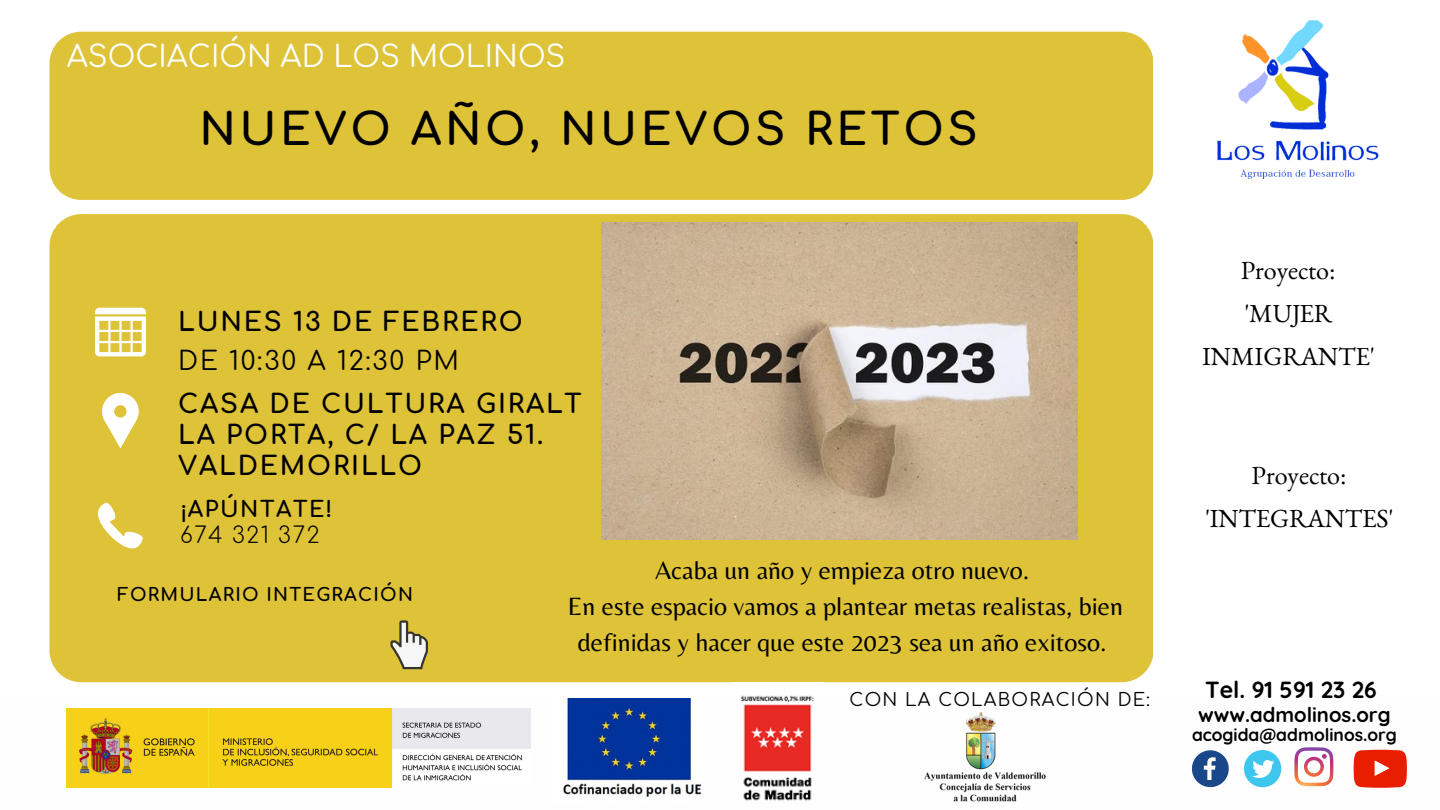
<style>
.page{position:relative;width:1440px;height:810px;background:#fff}
.page>*{position:absolute;margin:0;border:0;box-sizing:border-box;transform-origin:0 0}
.t1{font:700 44px "Comfortaa";letter-spacing:.08em;color:#000}
.t2{font:30px "Comfortaa";color:#fff}
.t3{font:26.1px/43.3px "Benne";color:#000;text-align:center}
.t4{font:26px/36px "Belleza";color:#000;text-align:center}
.t5{font:700 26px/30.8px "Comfortaa";letter-spacing:.07em;color:#000}
.t6{font:26px "Comfortaa";letter-spacing:.07em;color:#000}
.t7{font:700 23.2px "Quicksand";color:#000}
.t8{font:700 22px "Comfortaa";letter-spacing:.07em;color:#000}
.t9{font:300 22px "Comfortaa";letter-spacing:.07em;color:#000}
.t10{font:700 20.3px "Quicksand";color:#000}
.t11{font:700 18px "Comfortaa";letter-spacing:.07em;color:#000}
.t12{font:18px "Comfortaa";letter-spacing:.07em;color:#000}
.t13{font:700 17.4px "Quicksand";color:#000}
</style>
<div class="page">
<div style="left:50px;top:214px;width:1103px;height:468px;background:#dec238;border-radius:32px"></div>
<img style="left:1238px;top:19px;width:91px;height:111px">
<svg style="left:95px;top:308px;width:51px;height:48px"></svg>
<svg style="left:102px;top:393px;width:37px;height:55px"></svg>
<svg style="left:98px;top:503px;width:45px;height:45px"></svg>
<img style="left:1217px;top:140px;width:162px;height:39px">
<svg style="left:1192px;top:750px;width:37px;height:37px"></svg>
<div style="left:1244px;top:750px;width:37px;height:37px;background:#3fc6ee;border-radius:50%"></div>
<svg style="left:1252px;top:760px;width:22px;height:18px"></svg>
<svg style="left:1354px;top:750px;width:53px;height:38px;background:#eb351c"></svg>
<svg style="left:1294px;top:747px;width:39px;height:39px"></svg>
<img style="left:67px;top:708px;width:463px;height:80px">
<img style="left:562px;top:699px;width:140px;height:98px">
<svg style="left:391px;top:620px;width:37px;height:49px"></svg>
<img style="left:602px;top:222px;width:476px;height:317px">
<img style="left:924px;top:712px;width:122px;height:90px">
<div style="left:50px;top:32px;width:1103px;height:168px;background:#dec238;border-radius:32px"></div>
<img style="left:740px;top:695px;width:74px;height:106px">
<p class="t2" style="left:67px;top:41px;width:500px">ASOCIACIÓN AD LOS MOLINOS</p>
<h1 class="t1" style="left:199px;top:107px;width:780px">NUEVO AÑO, NUEVOS RETOS</h1>
<p class="t5" style="left:178px;top:307px;width:346px">LUNES 13 DE FEBRERO</p>
<p class="t6" style="left:178px;top:347px;width:282px">DE 10:30 A 12:30 PM</p>
<p class="t5" style="left:178px;top:389px;width:405px">CASA DE CULTURA GIRALT<br>LA PORTA, C/ LA PAZ 51.<br>VALDEMORILLO</p>
<p class="t8" style="left:180px;top:497px;width:154px">¡APÚNTATE!</p>
<p class="t9" style="left:180px;top:524px;width:141px">674 321 372</p>
<p class="t4" style="left:568px;top:552px;width:557px">Acaba un año y empieza otro nuevo.<br>En este espacio vamos a plantear metas realistas, bien definidas y hacer que este 2023 sea un año exitoso.</p>
<p class="t11" style="left:118px;top:585px;width:297px">FORMULARIO INTEGRACIÓN</p>
<p class="t12" style="left:850px;top:690px;width:302px">CON LA COLABORACIÓN DE:</p>
<p class="t3" style="left:1202px;top:253px;width:174px">Proyecto: 'MUJER<br>INMIGRANTE'</p>
<p class="t3" style="left:1205px;top:459px;width:190px">Proyecto: 'INTEGRANTES'</p>
<p class="t7" style="left:1205px;top:675px;width:173px">Tel. 91 591 23 26</p>
<p class="t10" style="left:1198px;top:702px;width:194px">www.admolinos.org</p>
<p class="t13" style="left:1192px;top:723px;width:206px">acogida@admolinos.org</p>
</div>
